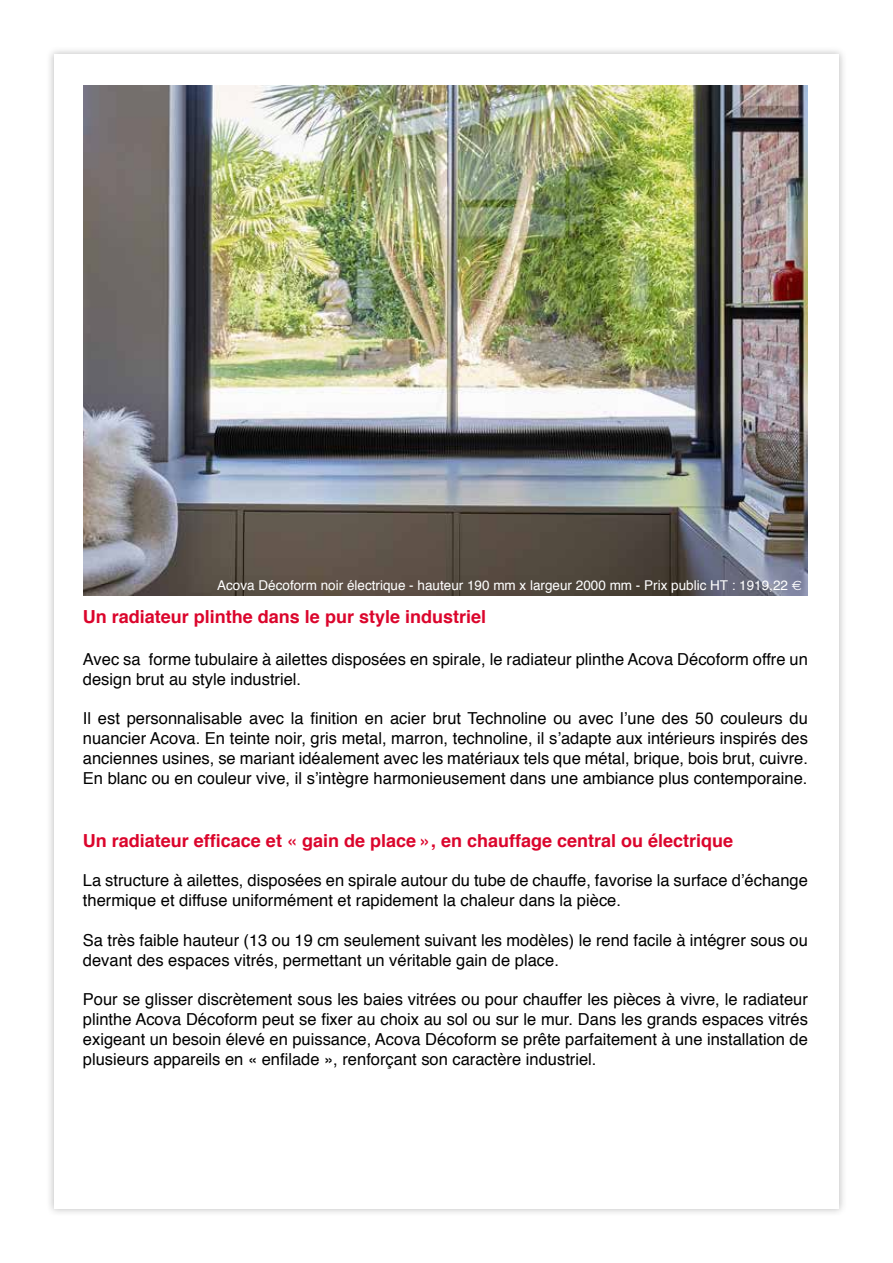
<style>
.page{position:relative;width:893px;height:1263px;background:#fff}
.page>*{position:absolute;margin:0;border:0;box-sizing:border-box;transform-origin:0 0}
.t1{font:700 18px "Helvetica";color:#db052c}
.t2{font:16.5px/19.8px "Helvetica";color:#000}
.t3{font:13.5px "Helvetica";color:#fff}
.s1{font-family:"Euro Sans"}
</style>
<div class="page">
<div style="left:46px;top:46px;width:801px;height:1171px;background:#000;opacity:.25"></div>
<div style="left:54px;top:54px;width:785px;height:1155px;background:#fff"></div>
<img style="left:84px;top:85px;width:724px;height:510px">
<p class="t3" style="left:217px;top:575px;width:586px">Acova Décoform noir électrique - hauteur 190 mm x largeur 2000 mm - Prix public HT : 1919,22 <span class="s1">e</span></p>
<p class="t1" style="left:83px;top:603px;width:405px">Un radiateur plinthe dans le pur style industriel</p>
<p class="t2" style="left:83px;top:650px;width:726px">Avec sa forme tubulaire à ailettes disposées en spirale, le radiateur plinthe Acova Décoform offre un design brut au style industriel.</p>
<p class="t2" style="left:83px;top:709px;width:726px;text-align:justify">Il est personnalisable avec la finition en acier brut Technoline ou avec l’une des 50 couleurs du nuancier Acova. En teinte noir, gris metal, marron, technoline, il s’adapte aux intérieurs inspirés des anciennes usines, se mariant idéalement avec les matériaux tels que métal, brique, bois brut, cuivre.<br>En blanc ou en couleur vive, il s’intègre harmonieusement dans une ambiance plus contemporaine.</p>
<p class="t1" style="left:83px;top:826px;width:652px">Un radiateur efficace et « gain de place », en chauffage central ou électrique</p>
<p class="t2" style="left:83px;top:871px;width:726px">La structure à ailettes, disposées en spirale autour du tube de chauffe, favorise la surface d’échange thermique et diffuse uniformément et rapidement la chaleur dans la pièce.</p>
<p class="t2" style="left:83px;top:930px;width:726px">Sa très faible hauteur (13 ou 19 cm seulement suivant les modèles) le rend facile à intégrer sous ou devant des espaces vitrés, permettant un véritable gain de place.</p>
<p class="t2" style="left:83px;top:990px;width:726px;text-align:justify">Pour se glisser discrètement sous les baies vitrées ou pour chauffer les pièces à vivre, le radiateur plinthe Acova Décoform peut se fixer au choix au sol ou sur le mur. Dans les grands espaces vitrés exigeant un besoin élevé en puissance, Acova Décoform se prête parfaitement à une installation de plusieurs appareils en « enfilade », renforçant son caractère industriel.</p>
</div>
